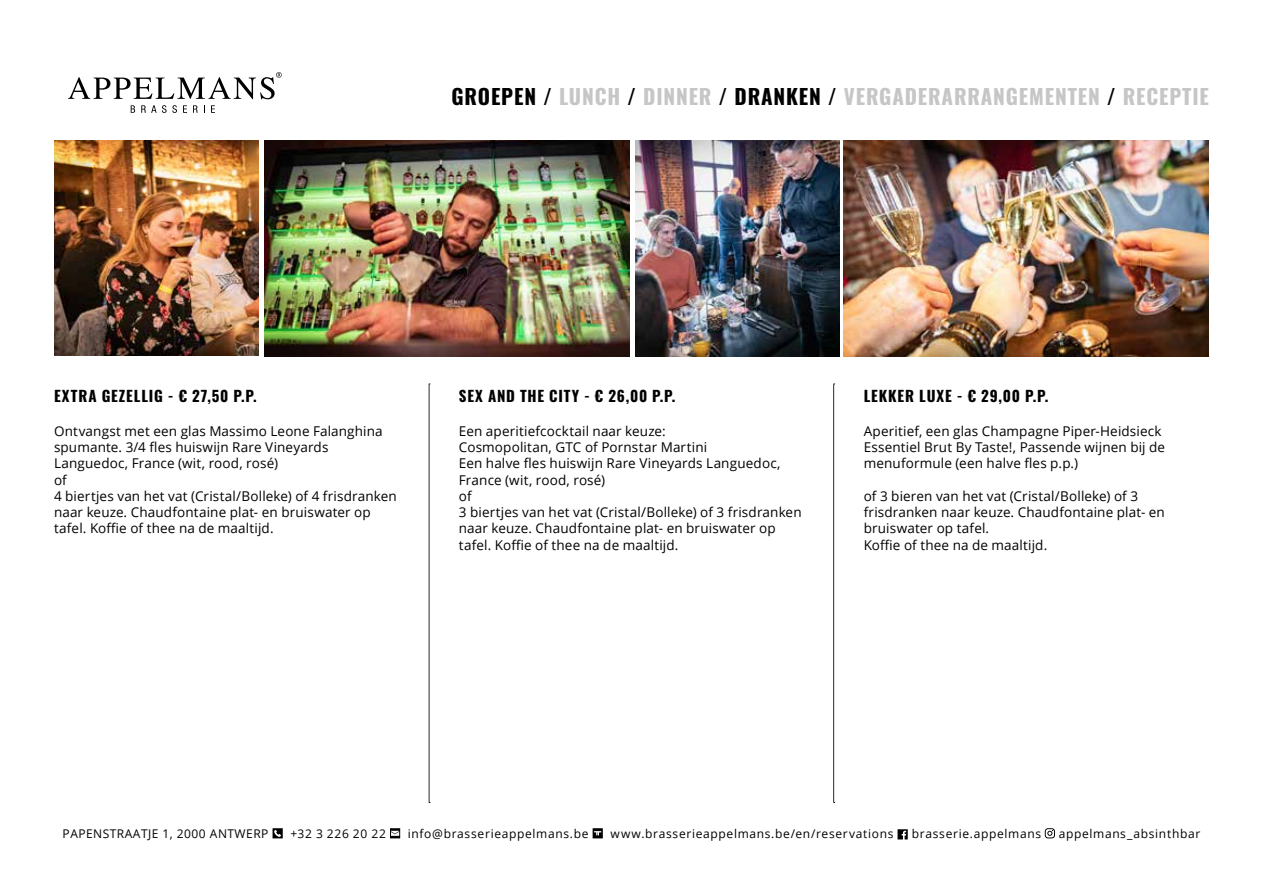
<style>
.page{position:relative;width:1263px;height:893px;background:#fff}
.page>*{position:absolute;margin:0;border:0;box-sizing:border-box;transform-origin:0 0}
.t1{font:700 21px "Oswald";letter-spacing:.04em;color:#c6c6c6}
.t2{font:700 15px "Oswald";letter-spacing:.06em;color:#000}
.t3{font:13.5px/16.2px "Open Sans";letter-spacing:.01em;color:#000}
.t4{font:12px "Open Sans";letter-spacing:.055em;color:#000}
.s1{color:#000}
</style>
<div class="page">
<svg style="left:273px;top:828px;width:10px;height:10px"></svg>
<svg style="left:390px;top:828px;width:10px;height:10px"></svg>
<svg style="left:593px;top:828px;width:10px;height:10px"></svg>
<svg style="left:897px;top:829px;width:11px;height:10px"></svg>
<svg style="left:1045px;top:828px;width:10px;height:10px"></svg>
<img style="left:54px;top:140px;width:204px;height:216px">
<img style="left:635px;top:140px;width:205px;height:216px">
<img style="left:264px;top:140px;width:365px;height:216px">
<svg style="left:429px;top:384px;width:1px;height:419px"></svg>
<svg style="left:833px;top:384px;width:2px;height:419px"></svg>
<svg style="left:68px;top:72px;width:214px;height:27px"></svg>
<svg style="left:131px;top:105px;width:4px;height:8px"></svg>
<svg style="left:141px;top:105px;width:36px;height:8px"></svg>
<svg style="left:183px;top:105px;width:4px;height:8px"></svg>
<svg style="left:193px;top:105px;width:5px;height:8px"></svg>
<svg style="left:211px;top:105px;width:4px;height:8px"></svg>
<img style="left:844px;top:140px;width:365px;height:216px">
<h1 class="t1" style="left:452px;top:85px;width:759px"><span class="s1">GROEPEN /</span> LUNCH <span class="s1">/</span> DINNER <span class="s1">/ DRANKEN /</span> VERGADERARRANGEMENTEN <span class="s1">/</span> RECEPTIE</h1>
<p class="t2" style="left:54px;top:388px;width:204px">EXTRA GEZELLIG - € 27,50 P.P.</p>
<p class="t3" style="left:54px;top:423px;width:344px">Ontvangst met een glas Massimo Leone Falanghina spumante. 3/4 fles huiswijn Rare Vineyards Languedoc, France (wit, rood, rosé)<br>of<br>4 biertjes van het vat (Cristal/Bolleke) of 4 frisdranken naar keuze. Chaudfontaine plat- en bruiswater op tafel. Koffie of thee na de maaltijd.</p>
<p class="t2" style="left:459px;top:388px;width:218px">SEX AND THE CITY - € 26,00 P.P.</p>
<p class="t3" style="left:459px;top:423px;width:344px">Een aperitiefcocktail naar keuze:<br>Cosmopolitan, GTC of Pornstar Martini<br>Een halve fles huiswijn Rare Vineyards Languedoc, France (wit, rood, rosé)<br>of<br>3 biertjes van het vat (Cristal/Bolleke) of 3 frisdranken naar keuze. Chaudfontaine plat- en bruiswater op tafel. Koffie of thee na de maaltijd.</p>
<p class="t2" style="left:864px;top:388px;width:186px">LEKKER LUXE - € 29,00 P.P.</p>
<p class="t3" style="left:864px;top:423px;width:303px">Aperitief, een glas Champagne Piper-Heidsieck<br>Essentiel Brut By Taste!, Passende wijnen bij de menuformule (een halve fles p.p.)</p>
<p class="t3" style="left:864px;top:488px;width:303px">of 3 bieren van het vat (Cristal/Bolleke) of 3 frisdranken naar keuze. Chaudfontaine plat- en bruiswater op tafel.<br>Koffie of thee na de maaltijd.</p>
<p class="t4" style="left:63px;top:826px;width:207px">PAPENSTRAATJE 1, 2000 ANTWERP</p>
<p class="t4" style="left:290px;top:826px;width:97px">+32 3 226 20 22</p>
<p class="t4" style="left:408px;top:826px;width:182px">info@brasserieappelmans.be</p>
<p class="t4" style="left:610px;top:826px;width:284px">www.brasserieappelmans.be/en/reservations</p>
<p class="t4" style="left:912px;top:826px;width:131px">brasserie.appelmans</p>
<p class="t4" style="left:1059px;top:826px;width:143px">appelmans_absinthbar</p>
</div>
